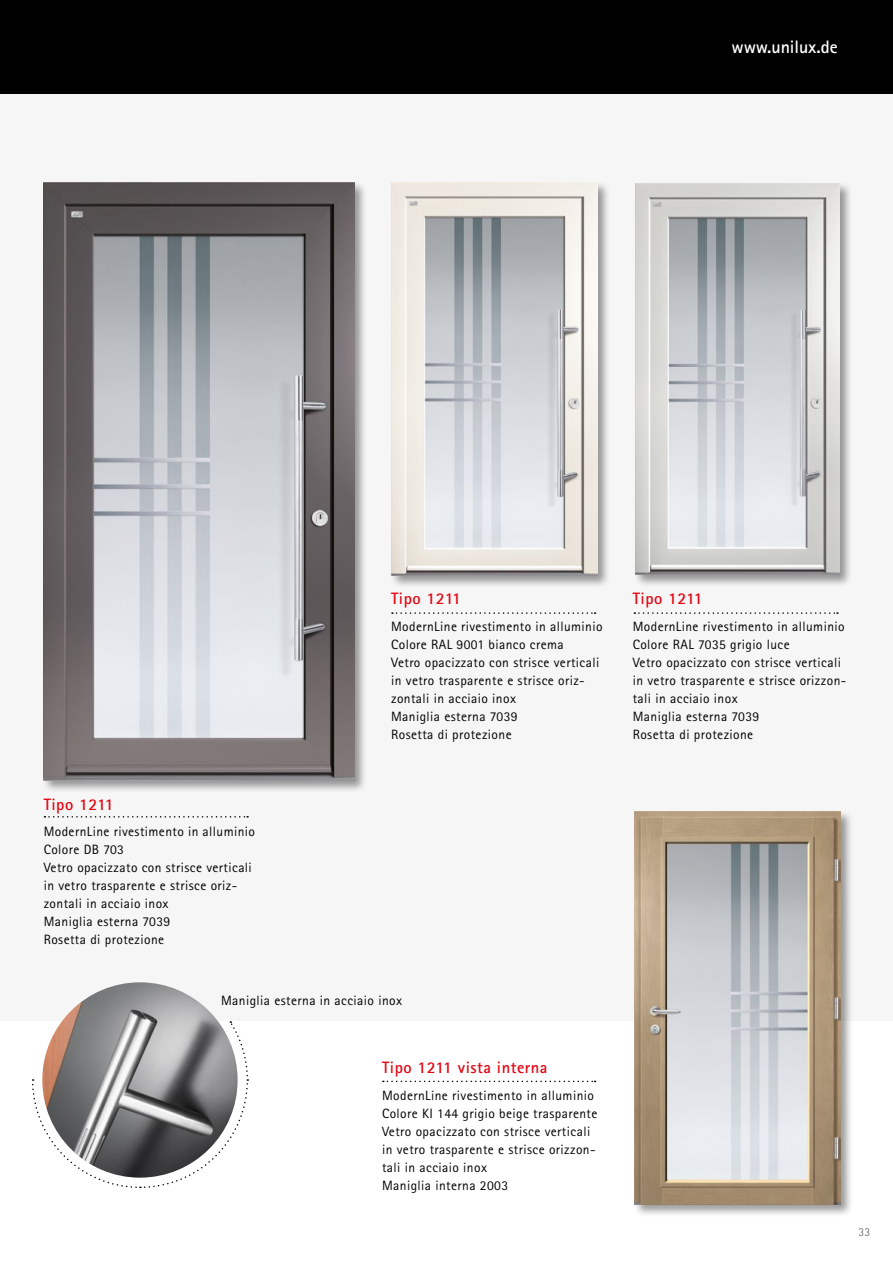
<style>
.page{position:relative;width:893px;height:1263px;background:#fff}
.page>*{position:absolute;margin:0;border:0;box-sizing:border-box;transform-origin:0 0}
.t1{font:700 18px "AT Rotis Sans Serif";letter-spacing:-.005em;color:#fff}
.t2{font:700 16.5px "AT Rotis Sans Serif";letter-spacing:.03em;color:#e30613}
.t3{font:13.5px/18px "AT Rotis Sans Serif";letter-spacing:.03em;color:#000}
.t4{font:300 12px "AT Rotis Sans Serif";color:#575756}
</style>
<div class="page">
<div style="left:0;top:0;width:893px;height:1020px;background:#f6f6f6"></div>
<svg style="left:634px;top:612px;width:204px;height:2px"></svg>
<svg style="left:392px;top:612px;width:204px;height:2px"></svg>
<svg style="left:44px;top:816px;width:204px;height:1px"></svg>
<div style="left:633px;top:809px;width:221px;height:408px;background:#000;opacity:.4"></div>
<img style="left:635px;top:811px;width:206px;height:393px">
<div style="left:634px;top:182px;width:219px;height:406px;background:#000;opacity:.4"></div>
<img style="left:636px;top:184px;width:204px;height:391px">
<div style="left:390px;top:181px;width:220px;height:407px;background:#000;opacity:.4"></div>
<img style="left:392px;top:183px;width:205px;height:393px">
<div style="left:42px;top:181px;width:325px;height:612px;background:#000;opacity:.4"></div>
<img style="left:44px;top:183px;width:310px;height:597px">
<svg style="left:383px;top:1081px;width:213px;height:1px"></svg>
<img style="left:42px;top:982px;width:196px;height:195px;border-radius:98px">
<svg style="left:32px;top:1021px;width:217px;height:168px"></svg>
<div style="left:0;top:0;width:893px;height:94px;background:#000"></div>
<h1 class="t1" style="left:731px;top:35px;width:108px">www.unilux.de</h1>
<p class="t2" style="left:44px;top:793px;width:71px">Tipo 1211</p>
<p class="t3" style="left:44px;top:822px;width:213px">ModernLine rivestimento in alluminio<br>Colore DB 703<br>Vetro opacizzato con strisce verticali in vetro trasparente e strisce oriz&shy;zontali in acciaio inox<br>Maniglia esterna 7039<br>Rosetta di protezione</p>
<p class="t2" style="left:391px;top:588px;width:71px">Tipo 1211</p>
<p class="t3" style="left:391px;top:617px;width:213px">ModernLine rivestimento in alluminio<br>Colore RAL 9001 bianco crema<br>Vetro opacizzato con strisce verticali in vetro trasparente e strisce oriz&shy;zontali in acciaio inox<br>Maniglia esterna 7039<br>Rosetta di protezione</p>
<p class="t3" style="left:221px;top:992px;width:183px">Maniglia esterna in acciaio inox</p>
<p class="t2" style="left:382px;top:1057px;width:167px">Tipo 1211 vista interna</p>
<p class="t3" style="left:382px;top:1086px;width:217px">ModernLine rivestimento in alluminio Colore KI 144 grigio beige trasparente Vetro opacizzato con strisce verticali in vetro trasparente e strisce orizzon&shy;tali in acciaio inox<br>Maniglia interna 2003</p>
<p class="t2" style="left:633px;top:588px;width:71px">Tipo 1211</p>
<p class="t3" style="left:633px;top:617px;width:215px">ModernLine rivestimento in alluminio<br>Colore RAL 7035 grigio luce<br>Vetro opacizzato con strisce verticali in vetro trasparente e strisce orizzon&shy;tali in acciaio inox<br>Maniglia esterna 7039<br>Rosetta di protezione</p>
<p class="t4" style="left:858px;top:1225px;width:13px">33</p>
</div>
